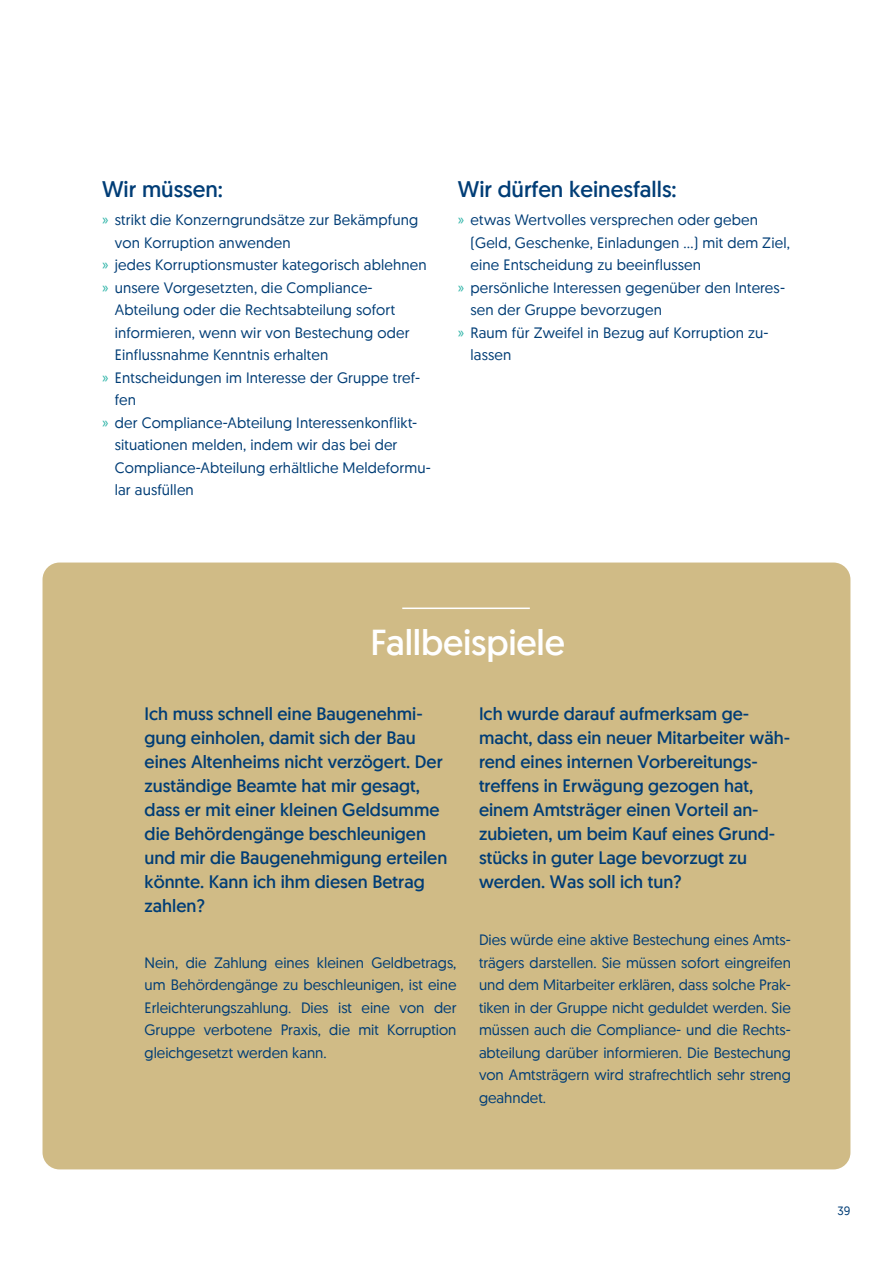
<style>
.page{position:relative;width:893px;height:1263px;background:#fff}
.page>*{position:absolute;margin:0;border:0;box-sizing:border-box;transform-origin:0 0}
.H2_-_Kapitel{font:36px "Geomanist News";letter-spacing:-.005em;color:#fff}
.H4_-_Subheadline{font:22.5px "Geomanist News";color:#003d76}
.H5_-_Subheadline{font:18px/24px "Geomanist News";color:#003d76}
.copy{font:15px/22.5px "Geomanist";letter-spacing:.01em;color:#003d76}
.t1{font:12px "Geomanist";color:#003d76}
.s1{color:#35b6aa}
</style>
<div class="page">
<div style="left:43px;top:562px;width:807px;height:607px;background:#d0bb86;border-radius:17px"></div>
<hr style="left:402px;top:607px;width:128px;height:2px;background:#fff">
<p class="H4_-_Subheadline" style="left:102px;top:174px;width:123px">Wir müssen:</p>
<p class="copy" style="left:115px;top:208px;width:305px;text-indent:-13px"><span class="s1">»</span> strikt die Konzerngrundsätze zur Bekämpfung von Korruption anwenden</p>
<p class="copy" style="left:102px;top:253px;width:326px"><span class="s1">»</span> jedes Korruptionsmuster kategorisch ablehnen</p>
<p class="copy" style="left:115px;top:276px;width:296px;text-indent:-13px"><span class="s1">»</span> unsere Vorgesetzten, die Compliance-Abteilung oder die Rechtsabteilung sofort informieren, wenn wir von Bestechung oder Einflussnahme Kenntnis erhalten</p>
<p class="copy" style="left:115px;top:366px;width:307px;text-indent:-13px"><span class="s1">»</span> Entscheidungen im Interesse der Gruppe tref&shy;fen</p>
<p class="copy" style="left:115px;top:411px;width:317px;text-indent:-13px"><span class="s1">»</span> der Compliance-Abteilung Interessenkonflikt&shy;situationen melden, indem wir das bei der Compliance-Abteilung erhältliche Meldeformu&shy;lar ausfüllen</p>
<p class="H4_-_Subheadline" style="left:458px;top:174px;width:220px">Wir dürfen keinesfalls:</p>
<p class="copy" style="left:470px;top:208px;width:321px;text-indent:-13px"><span class="s1">»</span> etwas Wertvolles versprechen oder geben (Geld, Geschenke, Einladungen ...) mit dem Ziel, eine Entscheidung zu beeinflussen</p>
<p class="copy" style="left:470px;top:276px;width:316px;text-indent:-13px"><span class="s1">»</span> persönliche Interessen gegenüber den Interes&shy;sen der Gruppe bevorzugen</p>
<p class="copy" style="left:470px;top:321px;width:300px;text-indent:-13px"><span class="s1">»</span> Raum für Zweifel in Bezug auf Korruption zu&shy;lassen</p>
<p class="H2_-_Kapitel" style="left:370px;top:619px;width:196px">Fallbeispiele</p>
<p class="H5_-_Subheadline" style="left:145px;top:701px;width:304px">Ich muss schnell eine Baugenehmi&shy;gung einholen, damit sich der Bau eines Altenheims nicht verzögert. Der zuständige Beamte hat mir gesagt, dass er mit einer kleinen Geldsumme die Behördengänge beschleunigen und mir die Baugenehmigung erteilen könnte. Kann ich ihm diesen Betrag zahlen?</p>
<p class="copy" style="left:145px;top:951px;width:313px;text-align:justify">Nein, die Zahlung eines kleinen Geldbetrags, um Behördengänge zu beschleunigen, ist eine Erleichterungszahlung. Dies ist eine von der Gruppe verbotene Praxis, die mit Korruption gleichgesetzt werden kann.</p>
<p class="H5_-_Subheadline" style="left:479px;top:701px;width:313px">Ich wurde darauf aufmerksam ge&shy;macht, dass ein neuer Mitarbeiter wäh&shy;rend eines internen Vorbereitungs&shy;treffens in Erwägung gezogen hat, einem Amtsträger einen Vorteil an&shy;zubieten, um beim Kauf eines Grund&shy;stücks in guter Lage bevorzugt zu werden. Was soll ich tun?</p>
<p class="copy" style="left:479px;top:928px;width:313px;text-align:justify">Dies würde eine aktive Bestechung eines Amts&shy;trägers darstellen. Sie müssen sofort eingreifen und dem Mitarbeiter erklären, dass solche Prak&shy;tiken in der Gruppe nicht geduldet werden. Sie müssen auch die Compliance- und die Rechts&shy;abteilung darüber informieren. Die Bestechung von Amtsträgern wird strafrechtlich sehr streng geahndet.</p>
<p class="t1" style="left:838px;top:1203px;width:14px">39</p>
</div>
